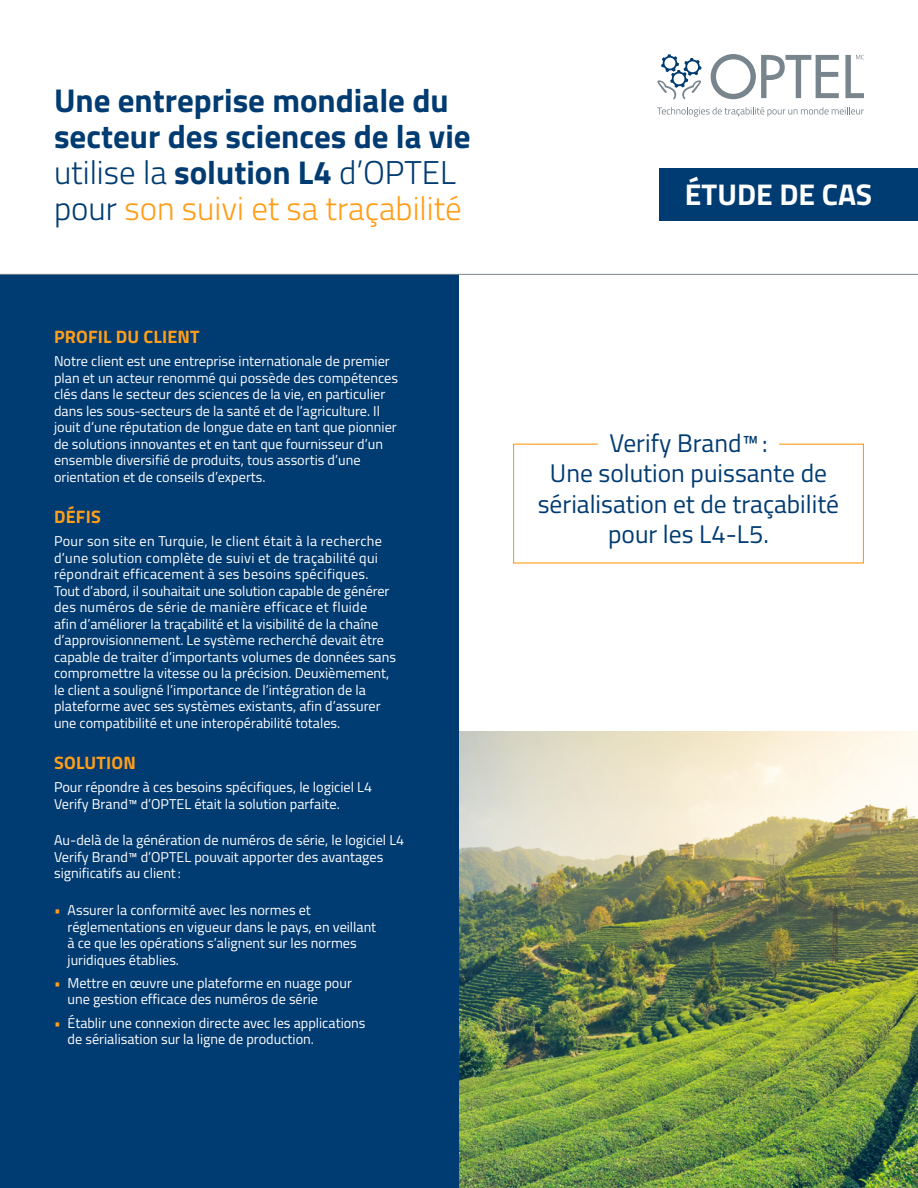
<style>
.page{position:relative;width:918px;height:1188px;background:#fff}
.page>*{position:absolute;margin:0;border:0;box-sizing:border-box;transform-origin:0 0}
.t1{font:700 33px/36px "Titillium";color:#003b71}
.t2{font:700 30px "Titillium";color:#fff}
.t3{font:25.5px/30.6px "Titillium";color:#003b71;text-align:center}
.t4{font:700 18px "Titillium";letter-spacing:.01em;color:#ff9e1a}
.t5{font:14.25px/16.5px "Titillium";color:#fff}
.s1{font-weight:300}
.s2{font-weight:300;color:#ff9e1a}
.s3{color:#ff9e1a}
</style>
<div class="page">
<img style="left:459px;top:731px;width:459px;height:457px">
<div style="left:659px;top:168px;width:259px;height:52px;background:#003b71"></div>
<svg style="left:711px;top:54px;width:128px;height:45px"></svg>
<svg style="left:657px;top:54px;width:45px;height:45px"></svg>
<svg style="left:845px;top:55px;width:19px;height:43px"></svg>
<svg style="left:657px;top:107px;width:207px;height:10px"></svg>
<div style="left:0;top:274px;width:459px;height:914px;background:#003b71"></div>
<hr style="left:0;top:274px;width:918px;height:1px;background:#79858d">
<div style="left:513px;top:444px;width:351px;height:120px;border:1px solid #ff9e1a"></div>
<div style="left:598px;top:432px;width:181px;height:17px;background:#fff"></div>
<h1 class="t1" style="left:54px;top:81px;width:418px">Une entreprise mondiale du secteur des sciences de la vie <span class="s1">utilise la</span> solution L4 <span class="s1">d’OPTEL pour</span> <span class="s2">son suivi et sa traçabilité</span></h1>
<p class="t4" style="left:54px;top:323px;width:147px">PROFIL DU CLIENT</p>
<p class="t5" style="left:54px;top:352px;width:346px">Notre client est une entreprise internationale de premier plan et un acteur renommé qui possède des compétences clés dans le secteur des sciences de la vie, en particulier dans les sous-secteurs de la santé et de l’agriculture. Il jouit d’une réputation de longue date en tant que pionnier de solutions innovantes et en tant que fournisseur d’un ensemble diversifié de produits, tous assortis d’une orientation et de conseils d’experts.</p>
<p class="t4" style="left:54px;top:503px;width:48px">DÉFIS</p>
<p class="t5" style="left:54px;top:532px;width:343px">Pour son site en Turquie, le client était à la recherche d’une solution complète de suivi et de traçabilité qui répondrait efficacement à ses besoins spécifiques.<br>Tout d’abord, il souhaitait une solution capable de générer des numéros de série de manière efficace et fluide<br>afin d’améliorer la traçabilité et la visibilité de la chaîne d’approvisionnement. Le système recherché devait être capable de traiter d’importants volumes de données sans compromettre la vitesse ou la précision. Deuxièmement, le client a souligné l’importance de l’intégration de la plateforme avec ses systèmes existants, afin d’assurer une compatibilité et une interopérabilité totales.</p>
<p class="t4" style="left:54px;top:749px;width:83px">SOLUTION</p>
<p class="t5" style="left:54px;top:778px;width:319px">Pour répondre à ces besoins spécifiques, le logiciel L4<br>Verify Brand™ d’OPTEL était la solution parfaite.</p>
<p class="t5" style="left:54px;top:831px;width:352px">Au-delà de la génération de numéros de série, le logiciel L4<br>Verify Brand™ d’OPTEL pouvait apporter des avantages significatifs au client:</p>
<p class="t5" style="left:68px;top:901px;width:310px;text-indent:-13px"><span class="s3">•</span> Assurer la conformité avec les normes et réglementations en vigueur dans le pays, en veillant à ce que les opérations s’alignent sur les normes juridiques établies.</p>
<p class="t5" style="left:68px;top:974px;width:286px;text-indent:-13px"><span class="s3">•</span> Mettre en œuvre une plateforme en nuage pour une gestion efficace des numéros de série</p>
<p class="t5" style="left:68px;top:1014px;width:300px;text-indent:-13px"><span class="s3">•</span> Établir une connexion directe avec les applications de sérialisation sur la ligne de production.</p>
<h2 class="t2" style="left:685px;top:172px;width:189px">ÉTUDE DE CAS</h2>
<h3 class="t3" style="left:538px;top:426px;width:303px">Verify Brand™:<br>Une solution puissante de sérialisation et de traçabilité pour les L4-L5.</h3>
</div>
